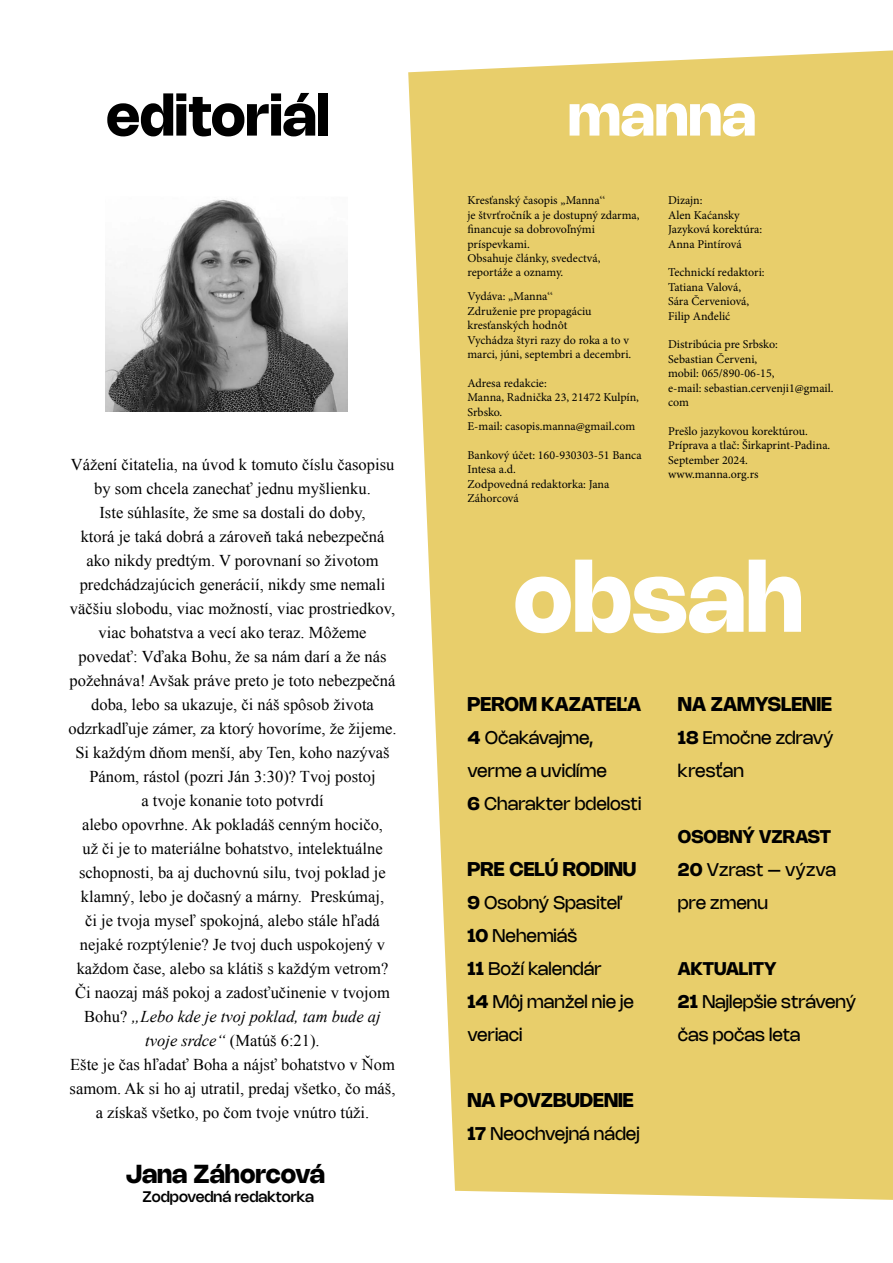
<style>
.page{position:relative;width:893px;height:1263px;background:#fff}
.page>*{position:absolute;margin:0;border:0;box-sizing:border-box;transform-origin:0 0}
.t1{font:700 97.5px "Nohemi";color:#fff}
.t2{font:700 57px "Nohemi";color:#000}
.t3{font:700 57px "Nohemi";color:#fff}
.t4{font:700 25.5px "Nohemi";color:#000}
.t5{font:700 19.5px "Nohemi";color:#000}
.t6{font:18px/33px "Nohemi";color:#000}
.t7{font:16.5px/24px "Times New Roman";color:#000;text-align:center}
.t8{font:500 15px "Nohemi";color:#000}
.t9{font:12px/14.4px "Minion Pro";color:#000}
.s1{font-style:italic}
.s2{font-family:"Times New Roman"}
.s3{font-weight:700}
</style>
<div class="page">
<div style="left:408px;top:50px;width:485px;height:1150px;background:#e8ce6b"></div>
<img style="left:105px;top:199px;width:242px;height:213px">
<h2 class="t2" style="left:106px;top:88px;width:225px">editoriál</h2>
<h2 class="t3" style="left:568px;top:88px;width:190px">manna</h2>
<p class="t7" style="left:68px;top:452px;width:330px">Vážení čitatelia, na úvod k tomuto číslu časopisu by som chcela zanechať jednu myšlienku.<br>Iste súhlasíte, že sme sa dostali do doby,<br>ktorá je taká dobrá a zároveň taká nebezpečná ako nikdy predtým. V porovnaní so životom predchádzajúcich generácií, nikdy sme nemali väčšiu slobodu, viac možností, viac prostriedkov, viac bohatstva a vecí ako teraz. Môžeme povedať: Vďaka Bohu, že sa nám darí a že nás požehnáva! Avšak práve preto je toto nebezpečná doba, lebo sa ukazuje, či náš spôsob života odzrkadľuje zámer, za ktorý hovoríme, že žijeme.<br>Si každým dňom menší, aby Ten, koho nazývaš Pánom, rástol (pozri Ján 3:30)? Tvoj postoj<br>a tvoje konanie toto potvrdí<br>alebo opovrhne. Ak pokladáš cenným hocičo,<br>už či je to materiálne bohatstvo, intelektuálne schopnosti, ba aj duchovnú silu, tvoj poklad je klamný, lebo je dočasný a márny. Preskúmaj,<br>či je tvoja myseľ spokojná, alebo stále hľadá nejaké rozptýlenie? Je tvoj duch uspokojený v každom čase, alebo sa klátiš s každým vetrom?<br>Či naozaj máš pokoj a zadosťučinenie v tvojom Bohu? <span class="s1">„Lebo kde je tvoj poklad, tam bude aj tvoje srdce“</span> (Matúš 6:21).<br>Ešte je čas hľadať Boha a nájsť bohatstvo v Ňom samom. Ak si ho aj utratil, predaj všetko, čo máš, a získaš všetko, po čom tvoje vnútro túži.</p>
<h3 class="t4" style="left:126px;top:1162px;width:200px">Jana Záhorcová</h3>
<p class="t8" style="left:143px;top:1189px;width:173px">Zodpovedná redaktorka</p>
<p class="t9" style="left:467px;top:193px;width:174px">Kresťanský časopis „Manna<span class="s2">“<br></span>je štvrťročník a je dostupný zdarma, financuje sa dobrovoľnými príspevkami.<br>Obsahuje články, svedectvá, reportáže a oznamy.</p>
<p class="t9" style="left:467px;top:289px;width:165px">Vydáva: „Manna<span class="s2">“<br></span>Združenie pre propagáciu kresťanských hodnôt<br>Vychádza štyri razy do roka a to v marci, júni, septembri a decembri.</p>
<p class="t9" style="left:467px;top:376px;width:173px">Adresa redakcie:<br>Manna, Radnička 23, 21472 Kulpín,<br>Srbsko.<br>E-mail: casopis.manna@gmail.com</p>
<p class="t9" style="left:467px;top:448px;width:176px">Bankový účet: 160-930303-51 Banca<br>Intesa a.d.<br>Zodpovedná redaktorka: Jana<br>Záhorcová</p>
<p class="t9" style="left:668px;top:193px;width:96px">Dizajn:<br>Alen Kaćansky<br>Jazyková korektúra:<br>Anna Pintírová</p>
<p class="t9" style="left:668px;top:265px;width:98px">Technickí redaktori:<br>Tatiana Valová,<br>Sára Červeniová,<br>Filip Anđelić</p>
<p class="t9" style="left:668px;top:337px;width:167px">Distribúcia pre Srbsko:<br>Sebastian Červeni,<br>mobil: 065/890-06-15,<br>e-mail: sebastian.cervenji1@gmail. com</p>
<p class="t9" style="left:668px;top:424px;width:164px">Prešlo jazykovou korektúrou.<br>Príprava a tlač: Širkaprint-Padina.<br>September 2024. www.manna.org.rs</p>
<h1 class="t1" style="left:514px;top:550px;width:291px">obsah</h1>
<p class="t5" style="left:467px;top:694px;width:175px">PEROM KAZATEĽA</p>
<p class="t6" style="left:467px;top:722px;width:175px"><span class="s3">4</span> Očakávajme, verme a uvidíme<br><span class="s3">6</span> Charakter bdelosti</p>
<p class="t5" style="left:467px;top:859px;width:170px">PRE CELÚ RODINU</p>
<p class="t6" style="left:467px;top:887px;width:168px"><span class="s3">9</span> Osobný Spasiteľ<br><span class="s3">10</span> Nehemiáš<br><span class="s3">11</span> Boží kalendár<br><span class="s3">14</span> Môj manžel nie je veriaci</p>
<p class="t5" style="left:467px;top:1090px;width:168px">NA POVZBUDENIE</p>
<p class="t6" style="left:467px;top:1118px;width:174px"><span class="s3">17</span> Neochvejná nádej</p>
<p class="t5" style="left:678px;top:694px;width:156px">NA ZAMYSLENIE</p>
<p class="t6" style="left:678px;top:722px;width:157px"><span class="s3">18</span> Emočne zdravý kresťan</p>
<p class="t6" style="left:678px;top:821px;width:160px"><span class="s3">OSOBNÝ VZRAST<br>20</span> Vzrast – výzva pre zmenu</p>
<p class="t6" style="left:678px;top:953px;width:180px"><span class="s3">AKTUALITY<br>21</span> Najlepšie strávený čas počas leta</p>
</div>
